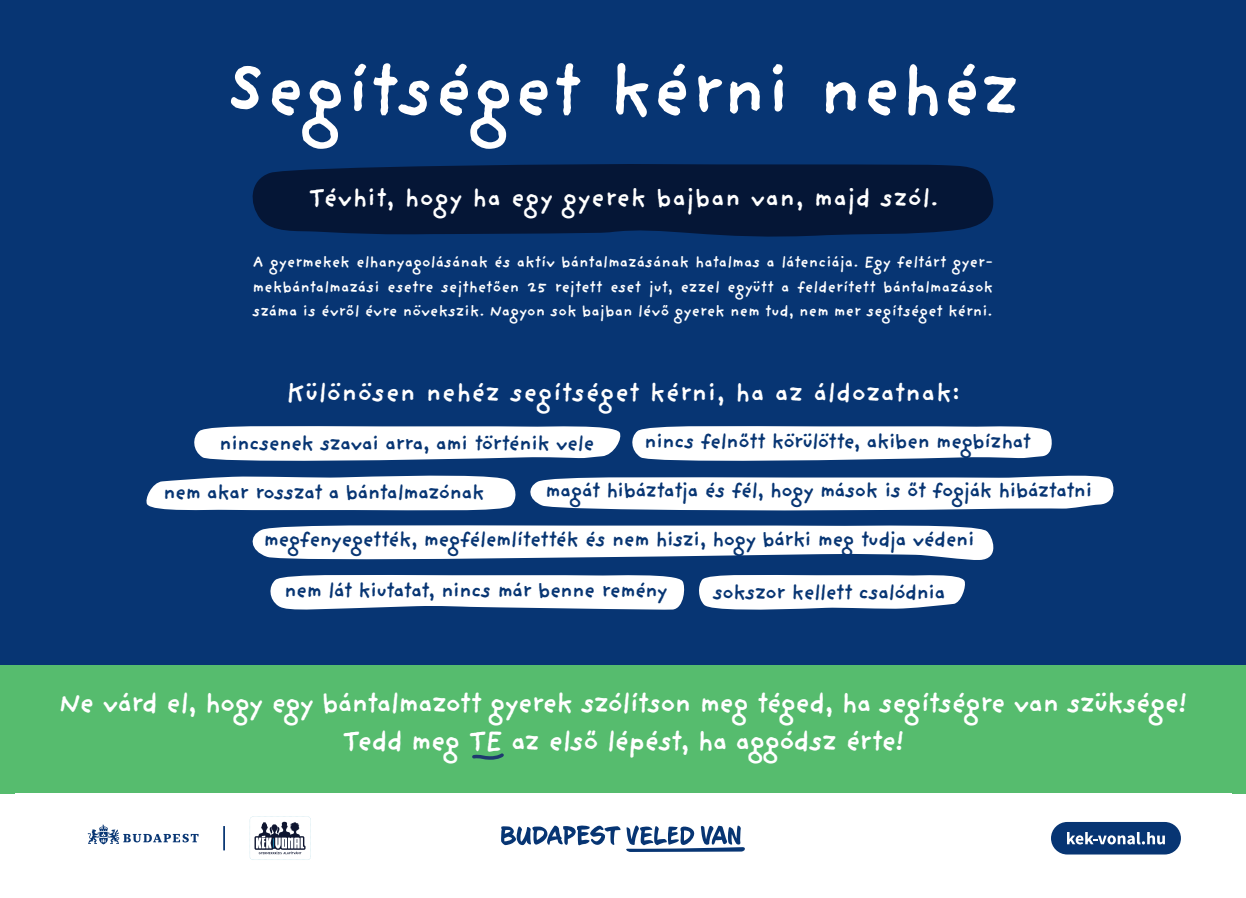
<style>
.page{position:relative;width:1246px;height:898px;background:#fff}
.page>*{position:absolute;margin:0;border:0;box-sizing:border-box;transform-origin:0 0}
.t1{font:700 72.45px "Providence Sans Pro";letter-spacing:-.02em;color:#fff}
.t2{font:700 28px/38.5px "Providence Sans Pro";letter-spacing:-.05em;color:#fff;text-align:center}
.t3{font:700 26.25px "Providence Sans Pro";letter-spacing:-.005em;color:#fff}
.t4{font:700 25.72px "Providence Sans Pro";color:#fff}
.t5{font:700 21px "Providence Sans Pro";letter-spacing:-.05em;color:#073573}
.t6{font:700 15.75px/24.5px "Providence Sans Pro";letter-spacing:-.01em;color:#fff;text-align:justify}
</style>
<div class="page">
<div style="left:0;top:665px;width:1245px;height:128px;background:#56bc6e"></div>
<div style="left:0;top:0;width:1245px;height:665px;background:#073573"></div>
<svg style="left:252px;top:164px;width:742px;height:73px;fill:#051636"></svg>
<div style="left:1050px;top:822px;width:130px;height:32px;background:#073573;border-radius:16px"></div>
<svg style="left:1067px;top:832px;width:97px;height:12px"></svg>
<svg style="left:249px;top:816px;width:62px;height:44px"></svg>
<hr style="left:223px;top:826px;width:2px;height:24px;background:#073573">
<svg style="left:88px;top:824px;width:110px;height:20px"></svg>
<svg style="left:501px;top:825px;width:244px;height:27px"></svg>
<svg style="left:194px;top:426px;width:427px;height:35px"></svg>
<svg style="left:632px;top:426px;width:420px;height:35px"></svg>
<svg style="left:146px;top:475px;width:370px;height:36px"></svg>
<svg style="left:530px;top:475px;width:584px;height:36px"></svg>
<svg style="left:252px;top:525px;width:742px;height:35px"></svg>
<svg style="left:699px;top:575px;width:266px;height:35px"></svg>
<svg style="left:270px;top:575px;width:415px;height:35px"></svg>
<svg style="left:472px;top:753px;width:32px;height:7px"></svg>
<h1 class="t1" style="left:224px;top:46px;width:798px">Segítséget kérni nehéz</h1>
<p class="t4" style="left:307px;top:182px;width:632px">Tévhit, hogy ha egy gyerek bajban van, majd szól.</p>
<p class="t6" style="left:252px;top:250px;width:742px">A gyermekek elhanyagolásának és aktív bántalmazásának hatalmas a látenciája. Egy feltárt gyer&shy;mekbántalmazási esetre sejthetően 25 rejtett eset jut, ezzel együtt a felderített bántalmazások száma is évről évre növekszik. Nagyon sok bajban lévő gyerek nem tud, nem mer segítséget kérni.</p>
<p class="t3" style="left:286px;top:376px;width:675px">Különösen nehéz segítséget kérni, ha az áldozatnak:</p>
<p class="t5" style="left:219px;top:430px;width:377px">nincsenek szavai arra, ami történik vele</p>
<p class="t5" style="left:644px;top:429px;width:388px">nincs felnőtt körülötte, akiben megbízhat</p>
<p class="t5" style="left:163px;top:479px;width:323px">nem akar rosszat a bántalmazónak</p>
<p class="t5" style="left:545px;top:477px;width:549px">magát hibáztatja és fél, hogy mások is őt fogják hibáztatni</p>
<p class="t5" style="left:263px;top:526px;width:713px">megfenyegették, megfélemlítették és nem hiszi, hogy bárki meg tudja védeni</p>
<p class="t5" style="left:284px;top:577px;width:385px">nem lát kiutatat, nincs már benne remény</p>
<p class="t5" style="left:712px;top:579px;width:234px">sokszor kellett csalódnia</p>
<h2 class="t2" style="left:58px;top:683px;width:1129px">Ne várd el, hogy egy bántalmazott gyerek szólítson meg téged, ha segítségre van szüksége!<br>Tedd meg TE az első lépést, ha aggódsz érte!</h2>
</div>
